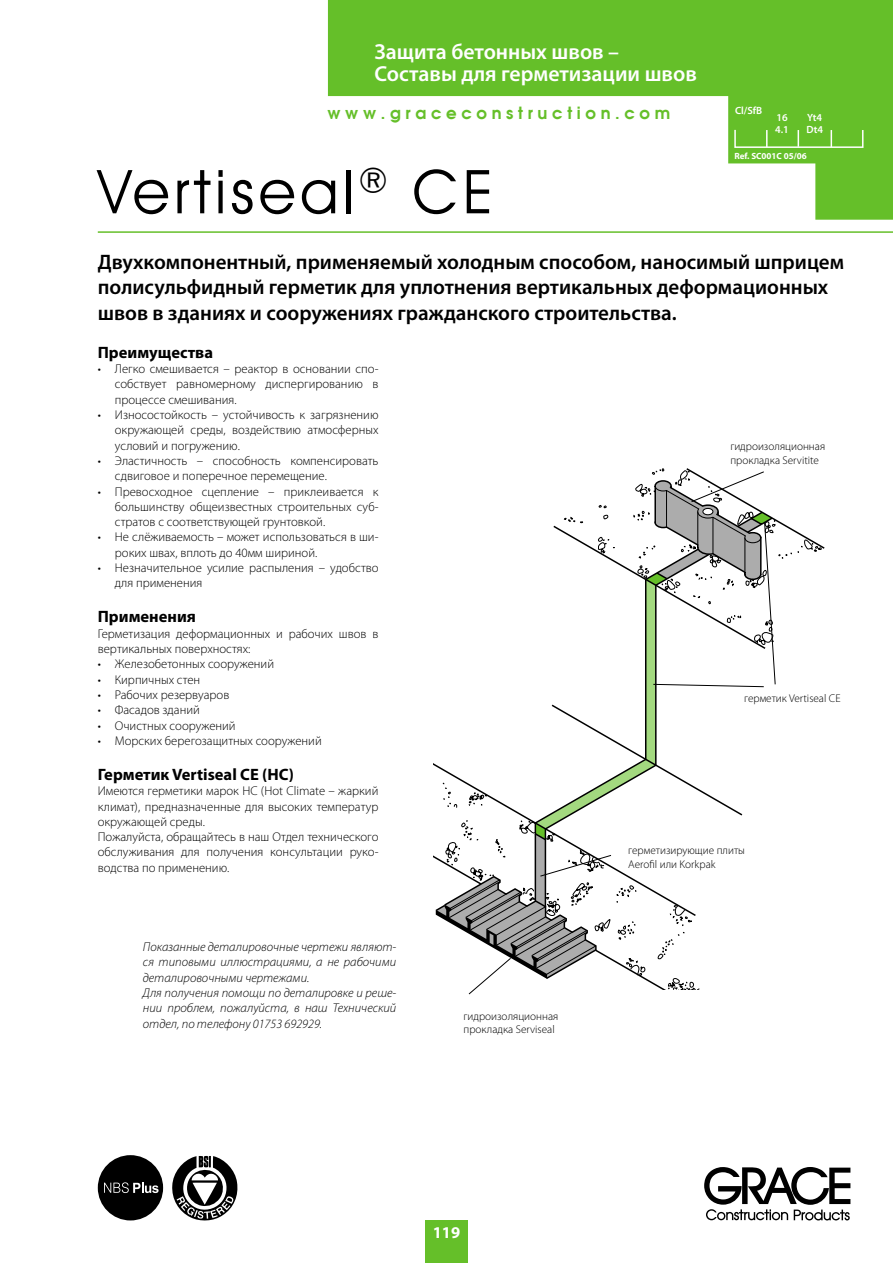
<style>
.page{position:relative;width:893px;height:1263px;background:#fff}
.page>*{position:absolute;margin:0;border:0;box-sizing:border-box;transform-origin:0 0}
.t1{font:60.75px "Avant Garde IT Cby BT";letter-spacing:.075em;color:#000}
.t2{font:600 21.75px/22.4px "Myriad Pro";color:#fff}
.t3{font:600 21px/25.2px "Myriad Pro";color:#000}
.t4{font:700 16.5px "Myriad Pro";color:#000}
.t5{font:700 16.5px "Avangard TM";letter-spacing:.28em;color:#65bf29}
.t6{font:700 16.5px "Myriad Pro";color:#fff}
.t7{font:300 12.75px/15.3px "Myriad Pro";color:#000}
.t8{font:italic 300 12.75px/15.3px "Myriad Pro";color:#000}
.t9{font:300 11.25px/13.5px "Myriad Pro";color:#000}
.t10{font:600 10.5px "Myriad Pro";color:#fff}
.t11{font:700 9px "Myriad Pro";color:#fff}
</style>
<div class="page">
<svg style="left:328px;top:0;width:565px;height:220px;fill:#65bf29"></svg>
<svg style="left:704px;top:1167px;width:146px;height:53px"></svg>
<div style="left:425px;top:1220px;width:43px;height:43px;background:#65bf29"></div>
<hr style="left:98px;top:231px;width:795px;height:2px;background:#65bf29">
<div style="left:734px;top:129px;width:129px;height:19px;border:2px solid #fff"></div>
<svg style="left:766px;top:130px;width:2px;height:17px"></svg>
<svg style="left:798px;top:130px;width:1px;height:17px"></svg>
<svg style="left:831px;top:130px;width:1px;height:17px"></svg>
<svg style="left:442px;top:468px;width:380px;height:466px"></svg>
<svg style="left:468px;top:471px;width:308px;height:523px"></svg>
<div style="left:98px;top:1155px;width:65px;height:65px;background:#000;border-radius:50%"></div>
<svg style="left:104px;top:1182px;width:55px;height:11px"></svg>
<svg style="left:172px;top:1156px;width:65px;height:64px"></svg>
<h2 class="t2" style="left:374px;top:41px;width:324px">Защита бетонных швов –<br>Составы для герметизации швов</h2>
<p class="t5" style="left:327px;top:104px;width:344px">www.graceconstruction.com</p>
<p class="t10" style="left:735px;top:104px;width:29px">Cl/SfB</p>
<p class="t10" style="left:776px;top:112px;width:13px">16</p>
<p class="t10" style="left:775px;top:124px;width:15px">4.1</p>
<p class="t10" style="left:807px;top:112px;width:17px">Yt4</p>
<p class="t10" style="left:806px;top:124px;width:18px">Dt4</p>
<p class="t11" style="left:734px;top:151px;width:74px">Ref. SC001C 05/06</p>
<h1 class="t1" style="left:98px;top:155px;width:397px">Vertiseal<sup>®</sup> CE</h1>
<h3 class="t3" style="left:98px;top:250px;width:748px">Двухкомпонентный, применяемый холодным способом, наносимый шприцем полисульфидный герметик для уплотнения вертикальных деформационных швов в зданиях и сооружениях гражданского строительства.</h3>
<p class="t4" style="left:98px;top:343px;width:117px">Преимущества</p>
<p class="t7" style="left:115px;top:361px;width:265px;text-align:justify;text-indent:-17px">• Легко смешивается – реактор в основании спо&shy;собствует равномерному диспергированию в процессе смешивания.</p>
<p class="t7" style="left:115px;top:407px;width:265px;text-align:justify;text-indent:-17px">• Износостойкость – устойчивость к загрязнению окружающей среды, воздействию атмосферных условий и погружению.</p>
<p class="t7" style="left:115px;top:453px;width:265px;text-indent:-17px">• Эластичность – способность компенсировать сдвиговое и поперечное перемещение.</p>
<p class="t7" style="left:115px;top:484px;width:265px;text-align:justify;text-indent:-17px">• Превосходное сцепление – приклеивается к большинству общеизвестных строительных суб&shy;стратов с соответствующей грунтовкой.</p>
<p class="t7" style="left:115px;top:530px;width:265px;text-indent:-17px">• Не слёживаемость – может использоваться в ши&shy;роких швах, вплоть до 40мм шириной.</p>
<p class="t7" style="left:115px;top:560px;width:265px;text-indent:-17px">• Незначительное усилие распыления – удобство для применения</p>
<p class="t4" style="left:98px;top:608px;width:100px">Применения</p>
<p class="t7" style="left:98px;top:626px;width:282px">Герметизация деформационных и рабочих швов в вертикальных поверхностях:</p>
<p class="t7" style="left:98px;top:657px;width:178px">• Железобетонных сооружений</p>
<p class="t7" style="left:98px;top:672px;width:104px">• Кирпичных стен</p>
<p class="t7" style="left:98px;top:687px;width:133px">• Рабочих резервуаров</p>
<p class="t7" style="left:98px;top:702px;width:104px">• Фасадов зданий</p>
<p class="t7" style="left:98px;top:718px;width:139px">• Очистных сооружений</p>
<p class="t7" style="left:98px;top:733px;width:225px">• Морских берегозащитных сооружений</p>
<p class="t4" style="left:98px;top:765px;width:198px">Герметик Vertiseal CE (HC)</p>
<p class="t7" style="left:98px;top:783px;width:282px">И меются герметики марок HC (Hot Climate – жаркий климат), предназначенные для высоких температур окружающей среды.<br>Пожалуйста, обращайтесь в наш Отдел технического обслуживания для получения консультации руко&shy;водства по применению.</p>
<p class="t8" style="left:143px;top:939px;width:255px">Показанные деталировочные чертежи являют&shy;ся типовыми иллюстрациями, а не рабочими деталировочными чертежами.<br>Для получения помощи по деталировке и реше&shy;нии проблем, пожалуйста, в наш Технический отдел, по телефону 01753 692929.</p>
<p class="t9" style="left:463px;top:1009px;width:96px">гидроизоляционная прокладка Serviseal</p>
<p class="t9" style="left:730px;top:440px;width:96px">гидроизоляционная прокладка Servitite</p>
<p class="t9" style="left:744px;top:692px;width:98px">герметик Vertiseal CE</p>
<p class="t9" style="left:628px;top:844px;width:118px">герметизирующие плиты<br>Aerofil или Korkpak</p>
<p class="t6" style="left:433px;top:1223px;width:29px">119</p>
</div>
